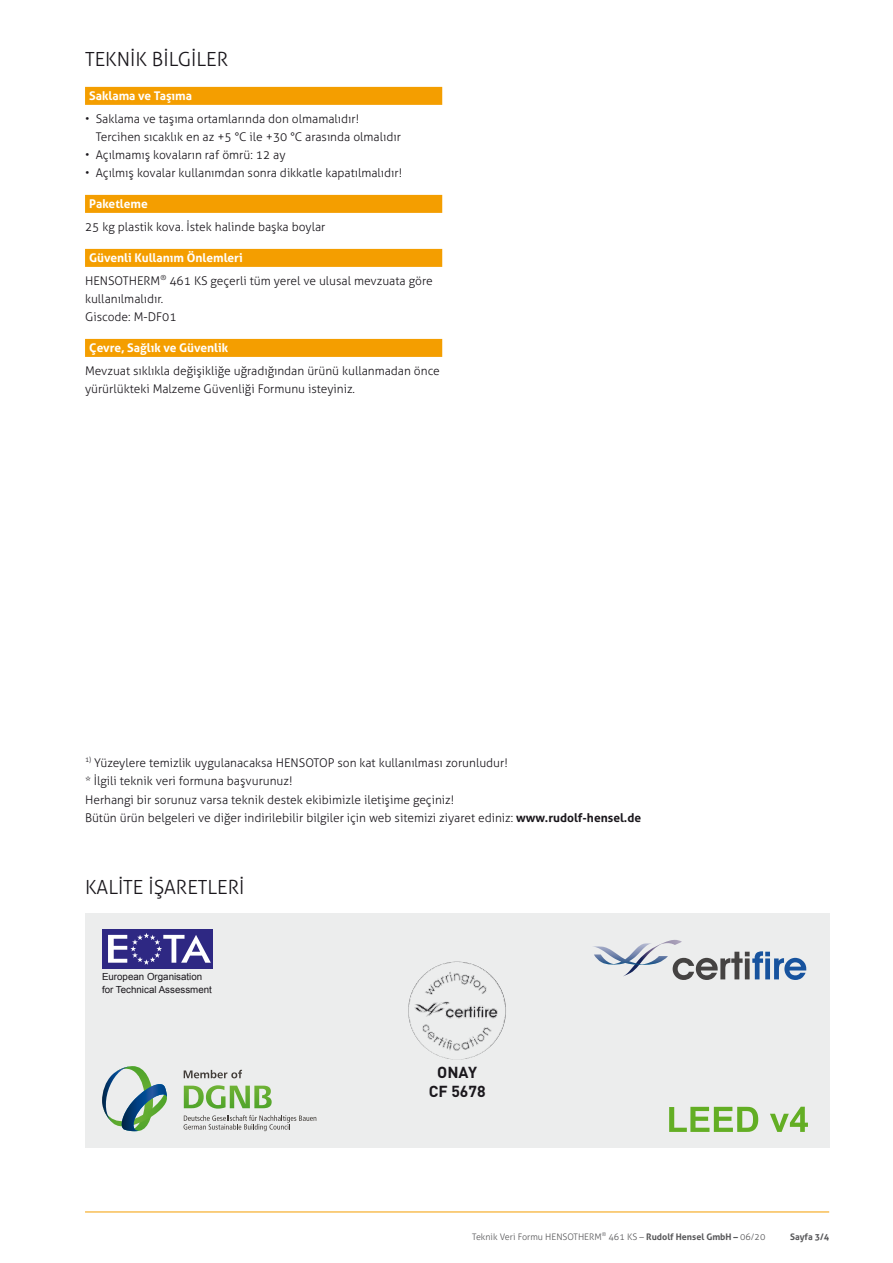
<style>
.page{position:relative;width:893px;height:1263px;background:#fff}
.page>*{position:absolute;margin:0;border:0;box-sizing:border-box;transform-origin:0 0}
.t1{font:300 19.5px "Aller";color:#1a171c}
.t2{font:700 15.75px/19.5px "DIN";color:#1a171c;text-align:center}
.t3{font:300 12px/18px "Aller";color:#1a171c}
.t4{font:700 12px "Aller";color:#fff}
.t5{font:9.75px/12.8px "Arial";color:#1a171c}
.t6{font:300 9px "Aller";color:#58585a}
.t7{font:700 9px "Aller";color:#58585a}
.s1{font-weight:700;color:#fff}
.s2{font-weight:700}
</style>
<div class="page">
<div style="left:85px;top:913px;width:744px;height:234px;background:#eceded"></div>
<div style="left:85px;top:87px;width:357px;height:18px;background:#f49e00"></div>
<div style="left:85px;top:195px;width:357px;height:18px;background:#f49e00"></div>
<div style="left:85px;top:249px;width:357px;height:18px;background:#f49e00"></div>
<div style="left:85px;top:339px;width:357px;height:18px;background:#f49e00"></div>
<img style="left:408px;top:962px;width:98px;height:97px;border-radius:49px">
<svg style="left:184px;top:1085px;width:88px;height:23px"></svg>
<svg style="left:184px;top:1115px;width:132px;height:16px"></svg>
<svg style="left:102px;top:1066px;width:65px;height:66px"></svg>
<svg style="left:184px;top:1070px;width:58px;height:8px"></svg>
<svg style="left:669px;top:1107px;width:139px;height:25px"></svg>
<div style="left:102px;top:929px;width:111px;height:39px;background:#2e2883"></div>
<svg style="left:108px;top:933px;width:103px;height:32px"></svg>
<svg style="left:593px;top:940px;width:213px;height:40px"></svg>
<hr style="left:85px;top:1211px;width:744px;height:1px;background:#f49e00">
<h1 class="t1" style="left:85px;top:47px;width:145px">TEKNİK BİLGİLER</h1>
<p class="t4" style="left:89px;top:88px;width:104px">Saklama ve Taşıma</p>
<p class="t3" style="left:96px;top:110px;width:307px;text-indent:-11px">• Saklama ve taşıma ortamlarında don olmamalıdır!<br>Tercihen sıcaklık en az +5 °C ile +30 °C arasında olmalıdır</p>
<p class="t3" style="left:85px;top:146px;width:202px">• Açılmamış kovaların raf ömrü: 12 ay</p>
<p class="t3" style="left:85px;top:164px;width:319px">• Açılmış kovalar kullanımdan sonra dikkatle kapatılmalıdır!</p>
<p class="t4" style="left:89px;top:196px;width:60px">Paketleme</p>
<p class="t3" style="left:85px;top:218px;width:242px">25 kg plastik kova. İstek halinde başka boylar</p>
<p class="t3" style="left:85px;top:246px;width:349px;line-height:23.2px;text-indent:4px"><span class="s1">Güvenli Kullanım Önlemleri<br></span>HENSOTHERM<sup>®</sup> 461 KS geçerli tüm yerel ve ulusal mevzuata göre</p>
<p class="t3" style="left:85px;top:290px;width:93px">kullanılmalıdır.<br>Giscode: M-DF01</p>
<p class="t4" style="left:89px;top:340px;width:140px">Çevre, Sağlık ve Güvenlik</p>
<p class="t3" style="left:85px;top:362px;width:356px">Mevzuat sıklıkla değişikliğe uğradığından ürünü kullanmadan önce yürürlükteki Malzeme Güvenliği Formunu isteyiniz.</p>
<p class="t3" style="left:85px;top:754px;width:424px"><sup>1)</sup> Yüzeylere temizlik uygulanacaksa HENSOTOP son kat kullanılması zorunludur! * İlgili teknik veri formuna başvurunuz!</p>
<p class="t3" style="left:85px;top:791px;width:558px">Herhangi bir sorunuz varsa teknik destek ekibimizle iletişime geçiniz!<br>Bütün ürün belgeleri ve diğer indirilebilir bilgiler için web sitemizi ziyaret ediniz: <span class="s2">www.rudolf-hensel.de</span></p>
<h1 class="t1" style="left:85px;top:875px;width:161px">KALİTE İŞARETLERİ</h1>
<p class="t5" style="left:102px;top:970px;width:111px">European Organisation for Technical Assessment</p>
<h2 class="t2" style="left:429px;top:1061px;width:58px">ONAY<br>CF 5678</h2>
<p class="t6" style="left:472px;top:1231px;width:295px">Teknik Veri Formu HENSOTHERM<sup>®</sup> 461 KS – <span class="s2">Rudolf Hensel GmbH –</span> 06/20</p>
<p class="t7" style="left:790px;top:1231px;width:41px">Sayfa 3/4</p>
</div>
